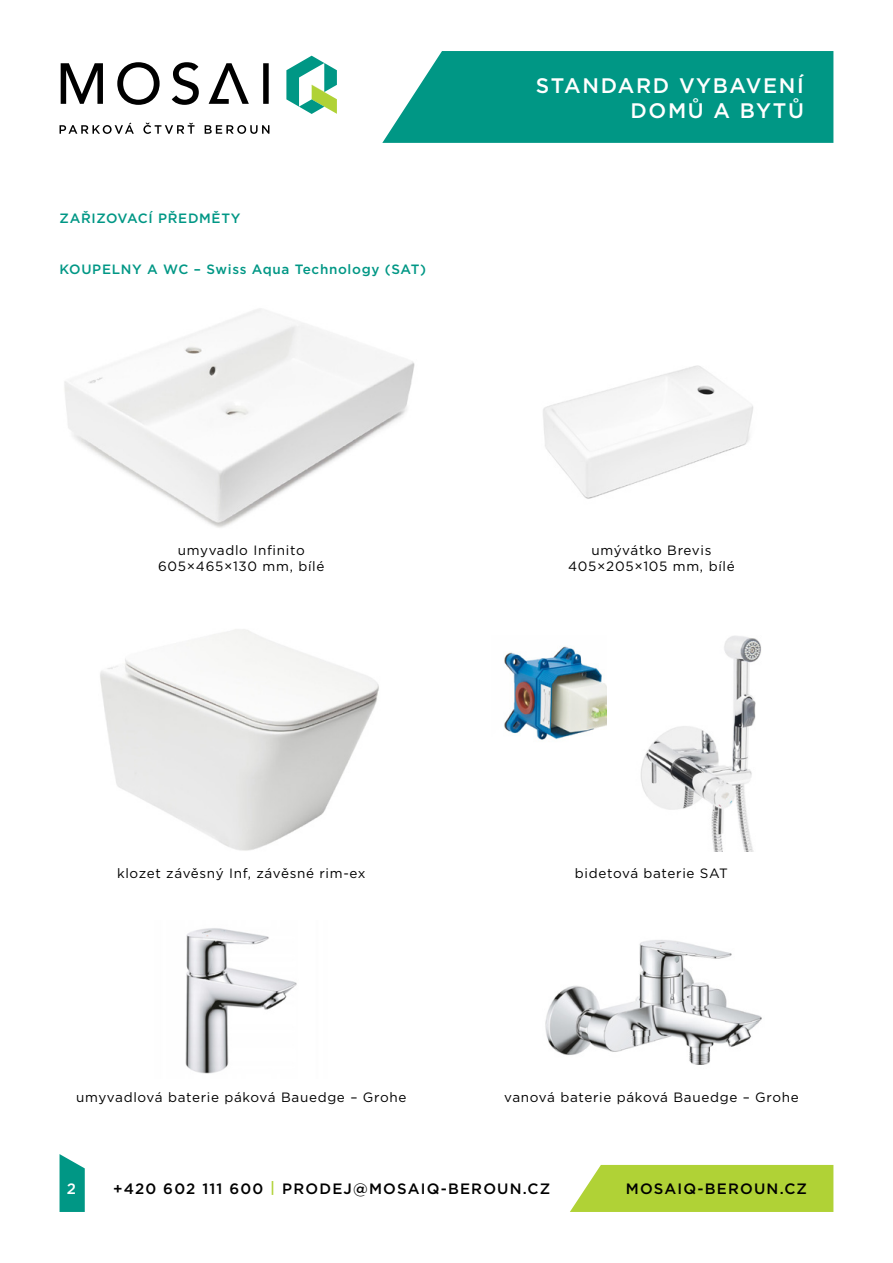
<style>
.page{position:relative;width:893px;height:1263px;background:#fff}
.page>*{position:absolute;margin:0;border:0;box-sizing:border-box;transform-origin:0 0}
.t1{font:500 21px/25.2px "Gotham";letter-spacing:.08em;color:#fff;text-align:right}
.t2{font:500 15px "Gotham";letter-spacing:.08em;color:#000}
.t3{font:500 15px "Gotham";color:#fff}
.t4{font:13.5px/16.2px "Gotham";letter-spacing:.05em;color:#000;text-align:center}
.t5{font:500 13.5px "Gotham";letter-spacing:.05em;color:#009785}
.s1{color:#b0d236}
</style>
<div class="page">
<svg style="left:382px;top:51px;width:451px;height:92px;background:#119e8d"></svg>
<svg style="left:61px;top:63px;width:42px;height:41px"></svg>
<svg style="left:117px;top:62px;width:43px;height:43px"></svg>
<svg style="left:172px;top:62px;width:27px;height:43px"></svg>
<svg style="left:263px;top:63px;width:6px;height:41px"></svg>
<svg style="left:209px;top:63px;width:40px;height:41px"></svg>
<svg style="left:60px;top:123px;width:209px;height:11px"></svg>
<svg style="left:286px;top:56px;width:51px;height:58px"></svg>
<svg style="left:60px;top:1154px;width:25px;height:58px"></svg>
<div style="left:570px;top:1165px;width:263px;height:47px;background:#b0d236"></div>
<img style="left:64px;top:308px;width:351px;height:220px">
<img style="left:543px;top:365px;width:210px;height:134px">
<img style="left:100px;top:629px;width:279px;height:222px">
<img style="left:504px;top:646px;width:103px;height:94px">
<img style="left:641px;top:636px;width:121px;height:215px">
<img style="left:185px;top:928px;width:112px;height:146px">
<img style="left:545px;top:940px;width:217px;height:125px">
<p class="t5" style="left:60px;top:210px;width:182px">ZAŘIZOVACÍ PŘEDMĚTY</p>
<p class="t5" style="left:60px;top:261px;width:368px">KOUPELNY A WC – Swiss Aqua Technology (SAT)</p>
<h1 class="t1" style="left:536px;top:72px;width:269px">STANDARD VYBAVENÍ<br>DOMŮ A BYTŮ</h1>
<p class="t4" style="left:158px;top:542px;width:168px">umyvadlo Infinito<br>605×465×130 mm, bílé</p>
<p class="t4" style="left:568px;top:542px;width:168px">umývátko Brevis<br>405×205×105 mm, bílé</p>
<p class="t4" style="left:117px;top:865px;width:250px">klozet závěsný Inf, závěsné rim-ex</p>
<p class="t4" style="left:575px;top:865px;width:154px">bidetová baterie SAT</p>
<p class="t4" style="left:76px;top:1088px;width:332px">umyvadlová baterie páková Bauedge – Grohe</p>
<p class="t4" style="left:504px;top:1088px;width:296px">vanová baterie páková Bauedge – Grohe</p>
<p class="t3" style="left:67px;top:1179px;width:11px">2</p>
<p class="t2" style="left:113px;top:1179px;width:439px">+420 602 111 600 <span class="s1">|</span> PRODEJ@MOSAIQ-BEROUN.CZ</p>
<p class="t2" style="left:626px;top:1179px;width:183px">MOSAIQ-BEROUN.CZ</p>
</div>
